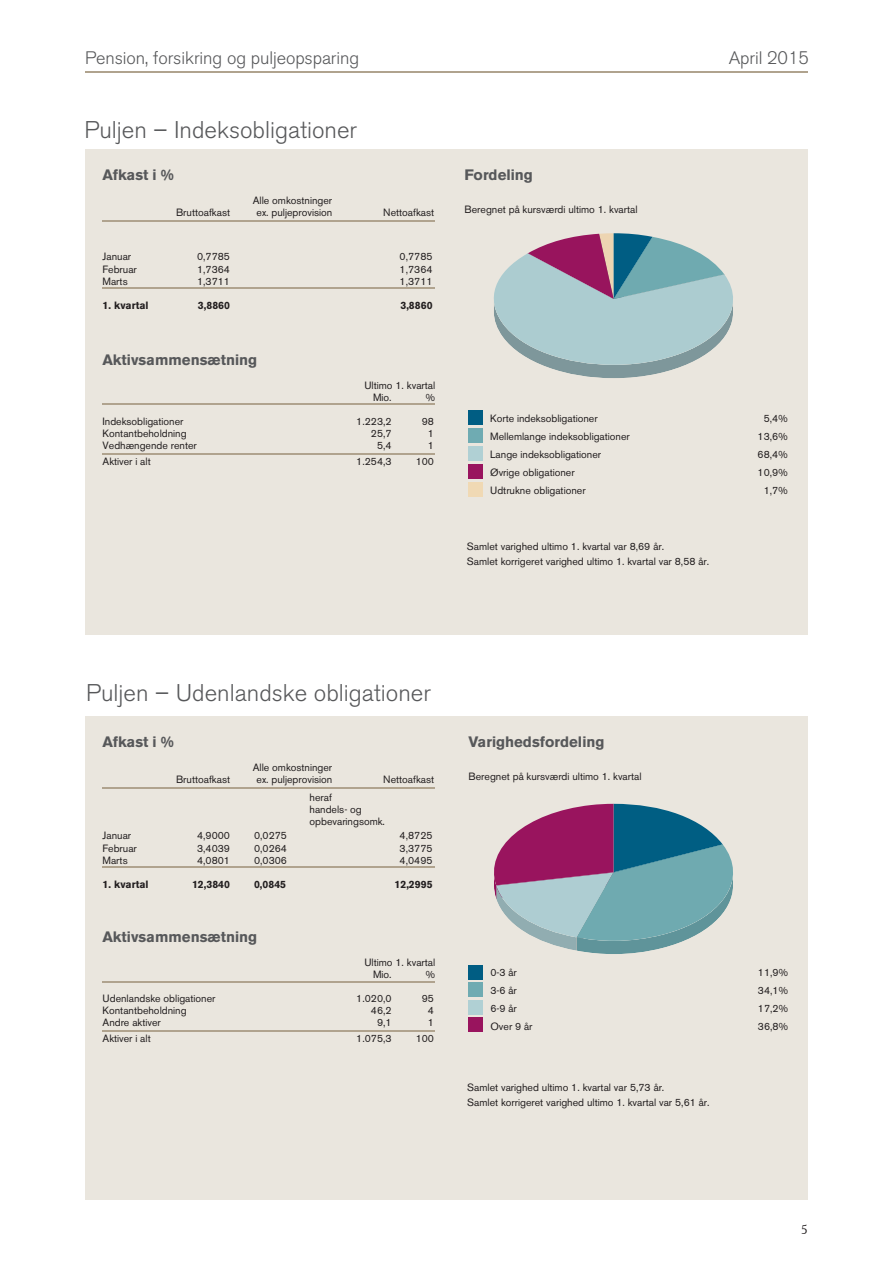
<style>
.page{position:relative;width:893px;height:1263px;background:#fff}
.page>*{position:absolute;margin:0;border:0;box-sizing:border-box;transform-origin:0 0}
.t1{font:300 24px "Akzidenz Grotesk Nordea";color:#57585a}
.t2{font:300 18px "Akzidenz Grotesk Nordea";letter-spacing:-.005em;color:#57585a}
.t3{font:700 15px "Akzidenz Grotesk Nordea";color:#57585a}
.t4{font:13.5px "Atma Nordea Pro";color:#231f20}
.t5{font:10.5px/12px "Akzidenz Grotesk Nordea";color:#231f20}
.t6{font:700 10.5px "Akzidenz Grotesk Nordea";color:#231f20}
</style>
<div class="page">
<div style="left:85px;top:149px;width:723px;height:1050px;background:#eae6de"></div>
<hr style="left:85px;top:72px;width:723px;height:1px;background:#b0a38e">
<div style="left:0;top:635px;width:862px;height:80px;background:#fff"></div>
<div style="left:468px;top:410px;width:15px;height:15px;background:#005d83"></div>
<div style="left:468px;top:428px;width:15px;height:15px;background:#6fabb2"></div>
<div style="left:468px;top:446px;width:15px;height:15px;background:#b0d0d4"></div>
<div style="left:468px;top:464px;width:15px;height:15px;background:#99145e"></div>
<div style="left:468px;top:482px;width:15px;height:15px;background:#f0d9b4"></div>
<hr style="left:103px;top:220px;width:332px;height:2px;background:#b0a38e">
<hr style="left:103px;top:287px;width:332px;height:2px;background:#b0a38e">
<hr style="left:103px;top:404px;width:332px;height:1px;background:#b0a38e">
<hr style="left:103px;top:453px;width:332px;height:2px;background:#b0a38e">
<svg style="left:494px;top:233px;width:239px;height:145px"></svg>
<hr style="left:103px;top:788px;width:332px;height:1px;background:#b0a38e">
<hr style="left:103px;top:866px;width:332px;height:2px;background:#b0a38e">
<hr style="left:103px;top:981px;width:332px;height:2px;background:#b0a38e">
<hr style="left:103px;top:1031px;width:332px;height:1px;background:#b0a38e">
<div style="left:468px;top:965px;width:15px;height:14px;background:#005d83"></div>
<div style="left:468px;top:982px;width:15px;height:15px;background:#6fabb2"></div>
<div style="left:468px;top:999px;width:15px;height:15px;background:#b0d0d4"></div>
<div style="left:468px;top:1017px;width:15px;height:15px;background:#99145e"></div>
<svg style="left:494px;top:804px;width:239px;height:150px"></svg>
<h2 class="t2" style="left:85px;top:48px;width:276px">Pension, forsikring og puljeopsparing</h2>
<h2 class="t2" style="left:729px;top:48px;width:82px">April 2015</h2>
<h1 class="t1" style="left:84px;top:116px;width:274px">Puljen – Indeksobligationer</h1>
<h3 class="t3" style="left:103px;top:166px;width:73px">Afkast i %</h3>
<p class="t5" style="left:253px;top:194px;width:81px">Alle omkostninger</p>
<p class="t5" style="left:176px;top:206px;width:56px">Bruttoafkast</p>
<p class="t5" style="left:257px;top:206px;width:77px">ex. puljeprovision</p>
<p class="t5" style="left:383px;top:206px;width:52px">Nettoafkast</p>
<p class="t5" style="left:103px;top:250px;width:30px">Januar</p>
<p class="t5" style="left:197px;top:250px;width:35px">0,7785</p>
<p class="t5" style="left:400px;top:250px;width:35px">0,7785</p>
<p class="t5" style="left:103px;top:263px;width:36px">Februar</p>
<p class="t5" style="left:197px;top:263px;width:35px">1,7364</p>
<p class="t5" style="left:400px;top:263px;width:35px">1,7364</p>
<p class="t5" style="left:103px;top:275px;width:27px">Marts</p>
<p class="t5" style="left:197px;top:275px;width:35px">1,3711</p>
<p class="t5" style="left:400px;top:275px;width:35px">1,3711</p>
<p class="t6" style="left:103px;top:299px;width:48px">1. kvartal</p>
<p class="t6" style="left:198px;top:299px;width:34px">3,8860</p>
<p class="t6" style="left:400px;top:299px;width:34px">3,8860</p>
<h3 class="t3" style="left:103px;top:351px;width:156px">Aktivsammensætning</h3>
<p class="t5" style="left:373px;top:379px;width:64px;text-indent:-9px">Ultimo 1. kvartal<br>Mio.</p>
<p class="t5" style="left:426px;top:391px;width:11px">%</p>
<p class="t5" style="left:103px;top:415px;width:82px">Indeksobligationer</p>
<p class="t5" style="left:356px;top:415px;width:37px">1.223,2</p>
<p class="t5" style="left:422px;top:415px;width:14px">98</p>
<p class="t5" style="left:103px;top:427px;width:86px">Kontantbeholdning</p>
<p class="t5" style="left:371px;top:427px;width:22px">25,7</p>
<p class="t5" style="left:428px;top:427px;width:8px">1</p>
<p class="t5" style="left:103px;top:439px;width:96px">Vedhængende renter</p>
<p class="t5" style="left:377px;top:439px;width:16px">5,4</p>
<p class="t5" style="left:428px;top:439px;width:8px">1</p>
<p class="t5" style="left:103px;top:455px;width:50px">Aktiver i alt</p>
<p class="t5" style="left:356px;top:455px;width:37px">1.254,3</p>
<p class="t5" style="left:416px;top:455px;width:20px">100</p>
<h3 class="t3" style="left:465px;top:166px;width:70px">Fordeling</h3>
<p class="t5" style="left:465px;top:203px;width:175px">Beregnet på kursværdi ultimo 1. kvartal</p>
<p class="t5" style="left:490px;top:412px;width:109px">Korte indeksobligationer</p>
<p class="t5" style="left:764px;top:412px;width:26px">5,4%</p>
<p class="t5" style="left:490px;top:430px;width:141px">Mellemlange indeksobligationer</p>
<p class="t5" style="left:758px;top:430px;width:32px">13,6%</p>
<p class="t5" style="left:490px;top:448px;width:112px">Lange indeksobligationer</p>
<p class="t5" style="left:758px;top:448px;width:32px">68,4%</p>
<p class="t5" style="left:490px;top:466px;width:86px">Øvrige obligationer</p>
<p class="t5" style="left:758px;top:466px;width:32px">10,9%</p>
<p class="t5" style="left:490px;top:484px;width:97px">Udtrukne obligationer</p>
<p class="t5" style="left:764px;top:484px;width:26px">1,7%</p>
<p class="t5" style="left:467px;top:539px;width:244px;line-height:15px">Samlet varighed ultimo 1. kvartal var 8,69 år.<br>Samlet korrigeret varighed ultimo 1. kvartal var 8,58 år.</p>
<h1 class="t1" style="left:86px;top:680px;width:346px">Puljen – Udenlandske obligationer</h1>
<h3 class="t3" style="left:103px;top:733px;width:73px">Afkast i %</h3>
<p class="t5" style="left:253px;top:761px;width:81px">Alle omkostninger</p>
<p class="t5" style="left:176px;top:773px;width:56px">Bruttoafkast</p>
<p class="t5" style="left:257px;top:773px;width:77px">ex. puljeprovision</p>
<p class="t5" style="left:383px;top:773px;width:52px">Nettoafkast</p>
<p class="t5" style="left:310px;top:791px;width:77px">heraf<br>handels- og opbevaringsomk.</p>
<p class="t5" style="left:103px;top:829px;width:30px">Januar</p>
<p class="t5" style="left:197px;top:829px;width:35px">4,9000</p>
<p class="t5" style="left:254px;top:829px;width:35px">0,0275</p>
<p class="t5" style="left:400px;top:829px;width:35px">4,8725</p>
<p class="t5" style="left:103px;top:842px;width:36px">Februar</p>
<p class="t5" style="left:197px;top:842px;width:35px">3,4039</p>
<p class="t5" style="left:254px;top:842px;width:35px">0,0264</p>
<p class="t5" style="left:400px;top:842px;width:35px">3,3775</p>
<p class="t5" style="left:103px;top:854px;width:27px">Marts</p>
<p class="t5" style="left:197px;top:854px;width:35px">4,0801</p>
<p class="t5" style="left:254px;top:854px;width:35px">0,0306</p>
<p class="t5" style="left:400px;top:854px;width:35px">4,0495</p>
<p class="t6" style="left:103px;top:878px;width:48px">1. kvartal</p>
<p class="t6" style="left:192px;top:878px;width:40px">12,3840</p>
<p class="t6" style="left:254px;top:878px;width:34px">0,0845</p>
<p class="t6" style="left:395px;top:878px;width:40px">12,2995</p>
<h3 class="t3" style="left:103px;top:928px;width:156px">Aktivsammensætning</h3>
<p class="t5" style="left:373px;top:956px;width:64px;text-indent:-9px">Ultimo 1. kvartal<br>Mio.</p>
<p class="t5" style="left:426px;top:968px;width:11px">%</p>
<p class="t5" style="left:103px;top:992px;width:114px">Udenlandske obligationer</p>
<p class="t5" style="left:356px;top:992px;width:37px">1.020,0</p>
<p class="t5" style="left:422px;top:992px;width:14px">95</p>
<p class="t5" style="left:103px;top:1004px;width:86px">Kontantbeholdning</p>
<p class="t5" style="left:371px;top:1004px;width:22px">46,2</p>
<p class="t5" style="left:428px;top:1004px;width:8px">4</p>
<p class="t5" style="left:103px;top:1016px;width:60px">Andre aktiver</p>
<p class="t5" style="left:377px;top:1016px;width:16px">9,1</p>
<p class="t5" style="left:428px;top:1016px;width:8px">1</p>
<p class="t5" style="left:103px;top:1033px;width:50px">Aktiver i alt</p>
<p class="t5" style="left:356px;top:1033px;width:37px">1.075,3</p>
<p class="t5" style="left:416px;top:1033px;width:20px">100</p>
<h3 class="t3" style="left:469px;top:733px;width:137px">Varighedsfordeling</h3>
<p class="t5" style="left:469px;top:770px;width:175px">Beregnet på kursværdi ultimo 1. kvartal</p>
<p class="t5" style="left:490px;top:966px;width:28px">0-3 år</p>
<p class="t5" style="left:758px;top:966px;width:32px">11,9%</p>
<p class="t5" style="left:490px;top:984px;width:28px">3-6 år</p>
<p class="t5" style="left:758px;top:984px;width:32px">34,1%</p>
<p class="t5" style="left:490px;top:1002px;width:28px">6-9 år</p>
<p class="t5" style="left:758px;top:1002px;width:32px">17,2%</p>
<p class="t5" style="left:490px;top:1020px;width:44px">Over 9 år</p>
<p class="t5" style="left:758px;top:1020px;width:32px">36,8%</p>
<p class="t5" style="left:467px;top:1080px;width:244px;line-height:15px">Samlet varighed ultimo 1. kvartal var 5,73 år.<br>Samlet korrigeret varighed ultimo 1. kvartal var 5,61 år.</p>
<p class="t4" style="left:801px;top:1221px;width:8px">5</p>
</div>
